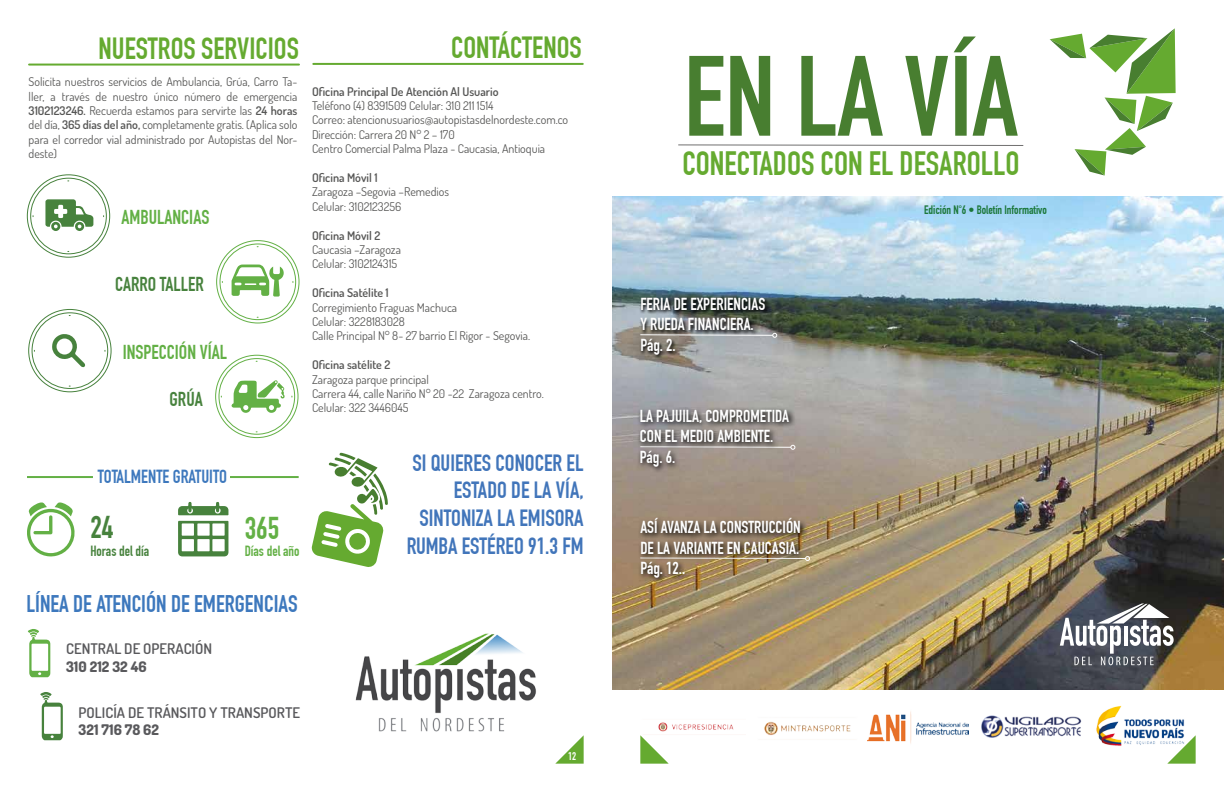
<style>
.page{position:relative;width:1224px;height:792px;background:#fff}
.page>*{position:absolute;margin:0;border:0;box-sizing:border-box;transform-origin:0 0}
.t1{font:700 112.1px "DIN Condensed";color:#487e30}
.t2{font:700 33px "DIN Condensed";color:#65aa30}
.t3{font:700 30.9px "DIN Condensed";color:#63b045}
.t4{font:700 30.9px "DIN Condensed";color:#47823d}
.t5{font:700 30px "DIN Condensed";color:#65aa30}
.t6{font:700 23.6px "DIN Condensed";color:#3d78bd}
.t7{font:700 23px/27.6px "DIN Condensed";color:#4175ba;text-align:right}
.t8{font:700 19.7px "DIN Condensed";color:#63b045}
.t9{font:700 19.7px "DIN Condensed";color:#47823d}
.t10{font:700 18.6px "DIN Condensed";color:#3d78bd}
.t11{font:700 17px/20.4px "DIN Condensed";color:#fff}
.t12{font:600 14.7px "Dosis";color:#59595c}
.t13{font:800 14.7px "Dosis";color:#59595c}
.t14{font:700 14.5px "DIN Condensed";color:#47823d}
.t15{font:700 14.5px "DIN Condensed";color:#63b045}
.t16{font:12px/14.4px "Dosis";color:#575756}
.t17{font:600 12px "Dosis";color:#575756}
.t18{font:700 12px "DIN Condensed";color:#1b7739}
.t19{font:700 11px "DIN Condensed";color:#fff}
.s1{font-weight:600}
</style>
<div class="page">
<svg style="left:555px;top:735px;width:29px;height:29px"></svg>
<svg style="left:640px;top:735px;width:29px;height:29px"></svg>
<hr style="left:313px;top:63px;width:270px;height:2px;background:#65aa30">
<hr style="left:29px;top:64px;width:270px;height:2px;background:#65ab30">
<svg style="left:1167px;top:735px;width:29px;height:29px"></svg>
<svg style="left:312px;top:453px;width:76px;height:114px"></svg>
<img style="left:612px;top:196px;width:612px;height:494px">
<svg style="left:1060px;top:603px;width:114px;height:62px"></svg>
<img style="left:642px;top:722px;width:92px;height:27px">
<img style="left:764px;top:721px;width:87px;height:15px">
<img style="left:1096px;top:705px;width:94px;height:41px">
<img style="left:868px;top:711px;width:101px;height:33px">
<img style="left:981px;top:715px;width:101px;height:23px">
<svg style="left:26px;top:174px;width:85px;height:84px"></svg>
<svg style="left:216px;top:240px;width:84px;height:84px"></svg>
<svg style="left:28px;top:309px;width:84px;height:84px"></svg>
<svg style="left:215px;top:354px;width:84px;height:85px"></svg>
<hr style="left:230px;top:476px;width:69px;height:2px;background:#63b045">
<hr style="left:27px;top:476px;width:66px;height:2px;background:#63b045">
<svg style="left:27px;top:503px;width:48px;height:54px"></svg>
<svg style="left:178px;top:502px;width:50px;height:13px"></svg>
<svg style="left:178px;top:521px;width:50px;height:35px"></svg>
<svg style="left:28px;top:629px;width:22px;height:48px"></svg>
<svg style="left:40px;top:692px;width:23px;height:48px"></svg>
<img style="left:355px;top:633px;width:181px;height:99px">
<svg style="left:770px;top:333px;width:7px;height:5px"></svg>
<svg style="left:678px;top:144px;width:346px;height:2px"></svg>
<svg style="left:639px;top:297px;width:131px;height:62px;background:#6b6f6d"></svg>
<svg style="left:637px;top:407px;width:159px;height:66px;background:#87807c"></svg>
<img style="left:637px;top:515px;width:171px;height:70px">
<svg style="left:1050px;top:28px;width:126px;height:148px"></svg>
<h3 class="t5" style="left:99px;top:31px;width:202px">NUESTROS SERVICIOS</h3>
<h3 class="t5" style="left:451px;top:30px;width:132px">CONTÁCTENOS</h3>
<p class="t17" style="left:312px;top:83px;width:188px">Oficina Principal De Atención Al Usuario</p>
<p class="t16" style="left:312px;top:98px;width:258px">Teléfono (4) 8391509 Celular: 310 211 1514<br>Correo: atencionusuarios@autopistasdelnordeste.com.co Dirección: Carrera 20 N° 2 – 170<br>Centro Comercial Palma Plaza - Caucasia, Antioquia</p>
<p class="t17" style="left:312px;top:170px;width:67px">Oficina Móvil 1</p>
<p class="t16" style="left:312px;top:185px;width:139px">Zaragoza –Segovia –Remedios<br>Celular: 3102123256</p>
<p class="t17" style="left:312px;top:227px;width:70px">Oficina Móvil 2</p>
<p class="t16" style="left:312px;top:242px;width:90px">Caucasia –Zaragoza<br>Celular: 3102124315</p>
<p class="t17" style="left:312px;top:285px;width:78px">Oficina Satélite 1</p>
<p class="t16" style="left:312px;top:300px;width:220px">Corregimiento Fraguas Machuca<br>Celular: 3228183028<br>Calle Principal N° 8- 27 barrio El Rigor - Segovia.</p>
<p class="t17" style="left:312px;top:357px;width:80px">Oficina satélite 2</p>
<p class="t16" style="left:312px;top:372px;width:233px">Zaragoza parque principal<br>Carrera 44, calle Nariño N° 20 -22 Zaragoza centro.<br>Celular: 322 3446045</p>
<p class="t16" style="left:29px;top:74px;width:270px;text-align:justify">Solicita nuestros servicios de Ambulancia, Grúa, Carro Ta&shy;ller, a través de nuestro único número de emergencia <span class="s1">3102123246.</span> Recuerda estamos para servirte las <span class="s1">24 horas </span>del día, <span class="s1">365 días del año,</span> completamente gratis. (Aplica solo para el corredor vial administrado por Autopistas del Nor&shy;deste)</p>
<h3 class="t8" style="left:121px;top:206px;width:89px">AMBULANCIAS</h3>
<h3 class="t9" style="left:115px;top:273px;width:90px">CARRO TALLER</h3>
<h3 class="t8" style="left:123px;top:340px;width:106px">INSPECCIÓN VÍAL</h3>
<h3 class="t9" style="left:170px;top:387px;width:35px">GRÚA</h3>
<h3 class="t10" style="left:98px;top:466px;width:131px">TOTALMENTE GRATUITO</h3>
<h3 class="t4" style="left:90px;top:509px;width:24px">24</h3>
<p class="t14" style="left:90px;top:542px;width:60px">Horas del día</p>
<h3 class="t3" style="left:245px;top:510px;width:36px">365</h3>
<p class="t15" style="left:245px;top:542px;width:56px">Días del año</p>
<h3 class="t6" style="left:26px;top:590px;width:273px">LÍNEA DE ATENCIÓN DE EMERGENCIAS</h3>
<p class="t12" style="left:66px;top:640px;width:148px">CENTRAL DE OPERACIÓN</p>
<p class="t13" style="left:66px;top:657px;width:82px">310 212 32 46</p>
<p class="t12" style="left:79px;top:703px;width:223px">POLICÍA DE TRÁNSITO Y TRANSPORTE</p>
<p class="t13" style="left:79px;top:720px;width:82px">321 716 78 62</p>
<h3 class="t7" style="left:406px;top:449px;width:179px">SI QUIERES CONOCER EL<br>ESTADO DE LA VÍA,<br>SINTONIZA LA EMISORA<br>RUMBA ESTÉREO 91.3 FM</h3>
<p class="t19" style="left:568px;top:749px;width:10px">12</p>
<h1 class="t1" style="left:684px;top:31px;width:336px">EN LA VÍA</h1>
<h2 class="t2" style="left:682px;top:144px;width:338px">CONECTADOS CON EL DESAROLLO</h2>
<h3 class="t11" style="left:640px;top:294px;width:126px">FERIA DE EXPERIENCIAS<br>Y RUEDA FINANCIERA.<br>Pág. 2.</h3>
<h3 class="t11" style="left:640px;top:406px;width:151px">LA PAJUILA, COMPROMETIDA<br>CON EL MEDIO AMBIENTE.<br>Pág. 6.</h3>
<h3 class="t11" style="left:640px;top:517px;width:162px;text-align:justify">ASÍ AVANZA LA CONSTRUCCIÓN DE LA VARIANTE EN CAUCASIA.<br>Pág. 12..</h3>
<p class="t18" style="left:924px;top:203px;width:124px">Edición N°6 • Boletín Informativo</p>
</div>
